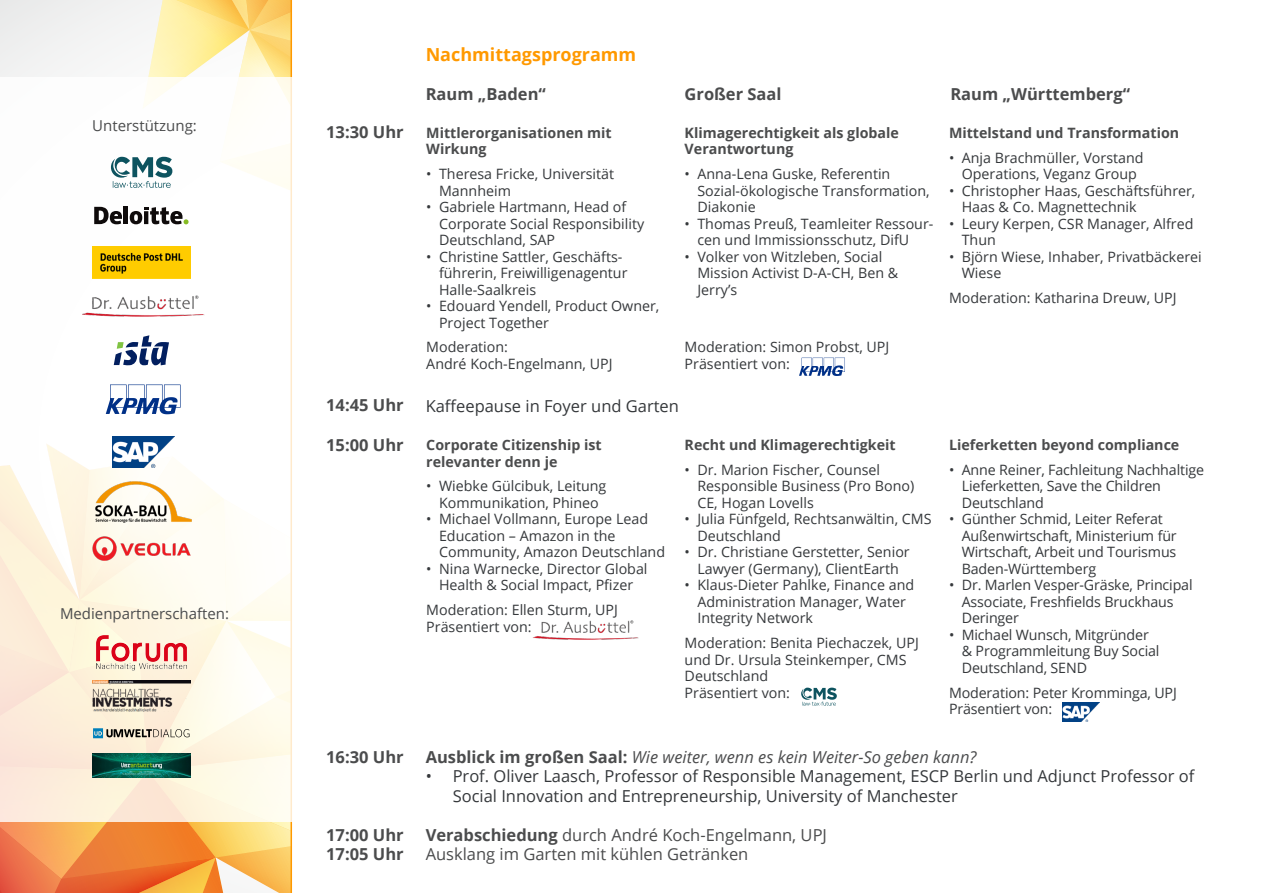
<style>
.page{position:relative;width:1263px;height:893px;background:#fff}
.page>*{position:absolute;margin:0;border:0;box-sizing:border-box;transform-origin:0 0}
.t1{font:700 18px "Open Sans";color:#f90}
.t2{font:16.5px/19.5px "Open Sans";color:#35383b}
.t3{font:700 16.5px "Open Sans";color:#4b4c4d}
.t4{font:16.5px "Open Sans";color:#4b4c4d}
.t5{font:italic 16.5px "Open Sans";color:#4b4c4d}
.t6{font:15px "Open Sans";color:#4b4c4d}
.t7{font:14.25px/16.5px "Open Sans";color:#35383b}
.t8{font:700 14.25px/16.5px "Open Sans";color:#4b4c4d}
.s1{font-weight:700;font-style:normal}
.s2{font-weight:700}
</style>
<div class="page">
<div style="left:0;top:0;width:292px;height:893px;background:#f1f1f1"></div>
<div style="left:0;top:78px;width:303px;height:744px;background:#fff"></div>
<svg style="left:799px;top:358px;width:46px;height:18px"></svg>
<img style="left:533px;top:621px;width:106px;height:18px">
<svg style="left:111px;top:0;width:180px;height:201px"></svg>
<hr style="left:124px;top:207px;width:4px;height:17px;background:#0f0b0b">
<svg style="left:130px;top:207px;width:59px;height:17px"></svg>
<svg style="left:94px;top:207px;width:28px;height:17px"></svg>
<img style="left:92px;top:247px;width:98px;height:32px">
<img style="left:82px;top:295px;width:123px;height:22px">
<svg style="left:114px;top:335px;width:55px;height:30px"></svg>
<svg style="left:106px;top:384px;width:75px;height:30px"></svg>
<svg style="left:0;top:443px;width:291px;height:450px"></svg>
<img style="left:94px;top:481px;width:98px;height:43px">
<img style="left:112px;top:436px;width:62px;height:31px">
<img style="left:1062px;top:703px;width:38px;height:19px">
<svg style="left:801px;top:688px;width:36px;height:18px"></svg>
<p class="t6" style="left:92px;top:115px;width:106px">Unterstützung:</p>
<p class="t6" style="left:60px;top:603px;width:171px">Medienpartnerschaften:</p>
<p class="t1" style="left:426px;top:41px;width:212px">Nachmittagsprogramm</p>
<p class="t3" style="left:426px;top:82px;width:122px">Raum „Baden“</p>
<p class="t3" style="left:685px;top:82px;width:98px">Großer Saal</p>
<p class="t3" style="left:950px;top:82px;width:181px">Raum „Württemberg“</p>
<p class="t3" style="left:326px;top:121px;width:79px">13:30 Uhr</p>
<p class="t8" style="left:426px;top:124px;width:187px">Mittlerorganisationen mit<br>Wirkung</p>
<p class="t7" style="left:439px;top:165px;width:177px;text-indent:-13px">• Theresa Fricke, Universität<br>Mannheim</p>
<p class="t7" style="left:439px;top:198px;width:207px;text-indent:-13px">• Gabriele Hartmann, Head of<br>Corporate Social Responsibility<br>Deutschland, SAP</p>
<p class="t7" style="left:439px;top:248px;width:190px;text-indent:-13px">• Christine Sattler, Geschäfts&shy;führerin, Freiwilligenagentur<br>Halle-Saalkreis</p>
<p class="t7" style="left:439px;top:297px;width:222px;text-indent:-13px">• Edouard Yendell, Product Owner,<br>Project Together</p>
<p class="t7" style="left:426px;top:339px;width:83px">Moderation:</p>
<p class="t7" style="left:426px;top:355px;width:188px">André Koch-Engelmann, UPJ</p>
<p class="t8" style="left:685px;top:124px;width:216px">Klimagerechtigkeit als globale<br>Verantwortung</p>
<p class="t7" style="left:697px;top:165px;width:234px;text-indent:-13px">• Anna-Lena Guske, Referentin<br>Sozial-ökologische Transformation,<br>Diakonie</p>
<p class="t7" style="left:697px;top:215px;width:237px;text-indent:-13px">• Thomas Preuß, Teamleiter Ressour&shy;cen und Immissionsschutz, DifU</p>
<p class="t7" style="left:697px;top:248px;width:202px;text-indent:-13px">• Volker von Witzleben, Social<br>Mission Activist D-A-CH, Ben &amp;<br>Jerry’s</p>
<p class="t7" style="left:685px;top:339px;width:206px">Moderation: Simon Probst, UPJ</p>
<p class="t7" style="left:685px;top:355px;width:107px">Präsentiert von:</p>
<p class="t8" style="left:949px;top:124px;width:232px">Mittelstand und Transformation</p>
<p class="t7" style="left:949px;top:149px;width:196px;text-align:center">• Anja Brachmüller, Vorstand<br>Operations, Veganz Group</p>
<p class="t7" style="left:962px;top:182px;width:235px;text-indent:-13px">• Christopher Haas, Geschäftsführer,<br>Haas &amp; Co. Magnettechnik</p>
<p class="t7" style="left:962px;top:215px;width:233px;text-indent:-13px">• Leury Kerpen, CSR Manager, Alfred<br>Thun</p>
<p class="t7" style="left:962px;top:248px;width:242px;text-indent:-13px">• Björn Wiese, Inhaber, Privatbäckerei<br>Wiese</p>
<p class="t7" style="left:949px;top:289px;width:229px">Moderation: Katharina Dreuw, UPJ</p>
<p class="t3" style="left:326px;top:394px;width:79px">14:45 Uhr</p>
<p class="t3" style="left:326px;top:433px;width:79px">15:00 Uhr</p>
<p class="t2" style="left:426px;top:395px;width:255px">Kaffeepause in Foyer und Garten</p>
<p class="t8" style="left:426px;top:436px;width:177px">Corporate Citizenship ist relevanter denn je</p>
<p class="t7" style="left:426px;top:477px;width:182px;text-align:center">• Wiebke Gülcibuk, Leitung<br>Kommunikation, Phineo</p>
<p class="t7" style="left:439px;top:510px;width:228px;text-indent:-13px">• Michael Vollmann, Europe Lead<br>Education – Amazon in the<br>Community, Amazon Deutschland</p>
<p class="t7" style="left:426px;top:560px;width:223px;text-align:center">• Nina Warnecke, Director Global<br>Health &amp; Social Impact, Pfizer</p>
<p class="t7" style="left:426px;top:601px;width:193px">Moderation: Ellen Sturm, UPJ</p>
<p class="t7" style="left:426px;top:618px;width:107px">Präsentiert von:</p>
<p class="t8" style="left:685px;top:436px;width:213px">Recht und Klimagerechtigkeit</p>
<p class="t7" style="left:697px;top:461px;width:218px;text-indent:-13px">• Dr. Marion Fischer, Counsel<br>Responsible Business (Pro Bono)<br>CE, Hogan Lovells</p>
<p class="t7" style="left:697px;top:510px;width:236px;text-indent:-13px">• Julia Fünfgeld, Rechtsanwältin, CMS<br>Deutschland</p>
<p class="t7" style="left:685px;top:543px;width:227px;text-align:center">• Dr. Christiane Gerstetter, Senior<br>Lawyer (Germany), ClientEarth</p>
<p class="t7" style="left:697px;top:576px;width:218px;text-indent:-13px">• Klaus-Dieter Pahlke, Finance and<br>Administration Manager, Water<br>Integrity Network</p>
<p class="t7" style="left:685px;top:634px;width:236px">Moderation: Benita Piechaczek, UPJ und Dr. Ursula Steinkemper, CMS<br>Deutschland</p>
<p class="t7" style="left:685px;top:684px;width:107px">Präsentiert von:</p>
<p class="t8" style="left:949px;top:436px;width:232px">Lieferketten beyond compliance</p>
<p class="t7" style="left:962px;top:461px;width:244px;text-indent:-13px">• Anne Reiner, Fachleitung Nachhaltige<br>Lieferketten, Save the Children<br>Deutschland</p>
<p class="t7" style="left:962px;top:510px;width:216px;text-indent:-13px">• Günther Schmid, Leiter Referat<br>Außenwirtschaft, Ministerium für<br>Wirtschaft, Arbeit und Tourismus<br>Baden-Württemberg</p>
<p class="t7" style="left:962px;top:576px;width:232px;text-indent:-13px">• Dr. Marlen Vesper-Gräske, Principal<br>Associate, Freshfields Bruckhaus<br>Deringer</p>
<p class="t7" style="left:962px;top:626px;width:199px;text-indent:-13px">• Michael Wunsch, Mitgründer &amp; Programmleitung Buy Social<br>Deutschland, SEND</p>
<p class="t7" style="left:949px;top:684px;width:229px">Moderation: Peter Kromminga, UPJ</p>
<p class="t7" style="left:949px;top:700px;width:105px">Präsentiert von:</p>
<p class="t3" style="left:326px;top:745px;width:79px">16:30 Uhr</p>
<p class="t3" style="left:326px;top:823px;width:79px">17:00 Uhr</p>
<p class="t3" style="left:326px;top:842px;width:79px">17:05 Uhr</p>
<p class="t5" style="left:426px;top:745px;width:552px"><span class="s1">Ausblick im großen Saal:</span> Wie weiter, wenn es kein Weiter-So geben kann?</p>
<p class="t2" style="left:453px;top:766px;width:743px;text-indent:-27px">• Prof. Oliver Laasch, Professor of Responsible Management, ESCP Berlin und Adjunct Professor of<br>Social Innovation and Entrepreneurship, University of Manchester</p>
<p class="t4" style="left:426px;top:823px;width:403px"><span class="s2">Verabschiedung</span> durch André Koch-Engelmann, UPJ</p>
<p class="t4" style="left:426px;top:843px;width:324px">Ausklang im Garten mit kühlen Getränken</p>
</div>
